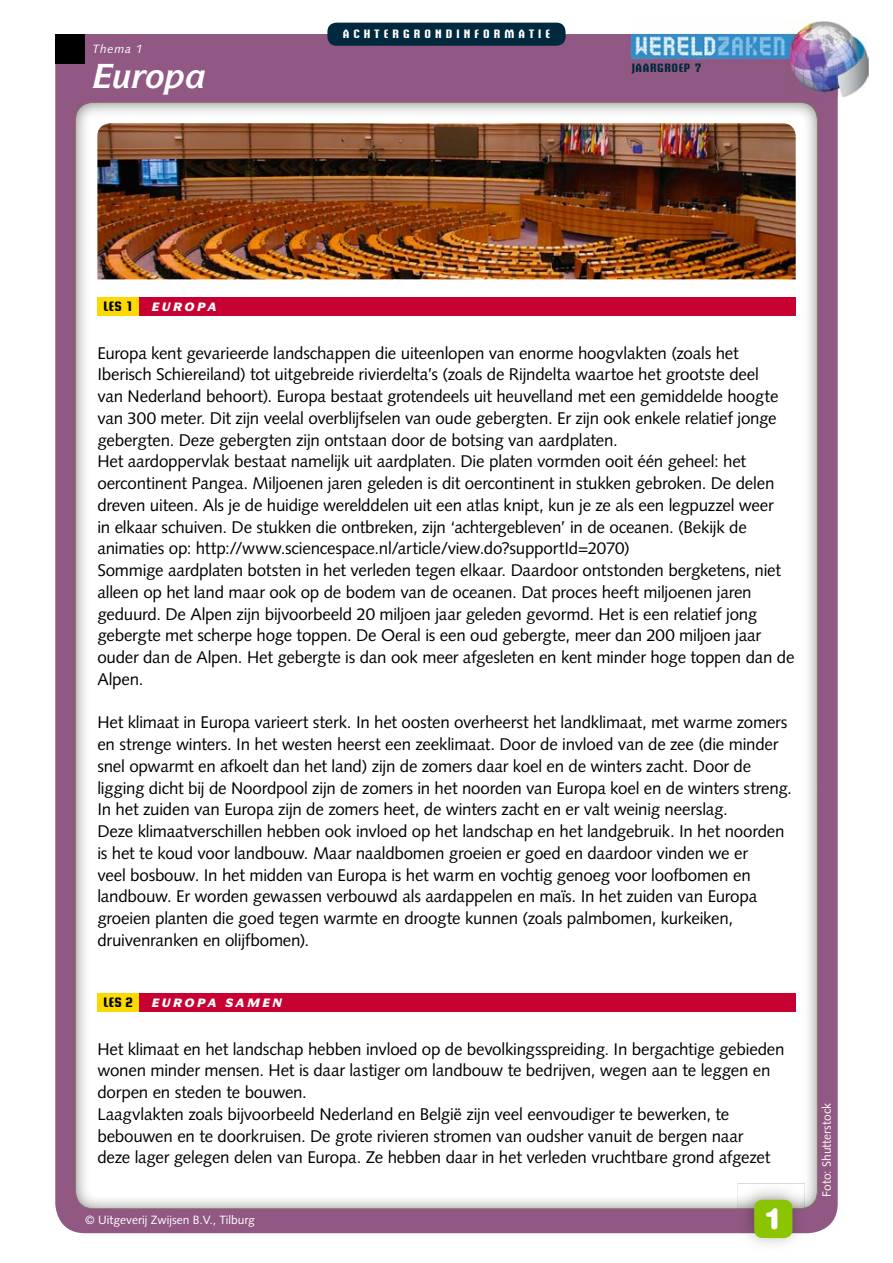
<style>
.page{position:relative;width:893px;height:1263px;background:#fff}
.page>*{position:absolute;margin:0;border:0;box-sizing:border-box;transform-origin:0 0}
.t1{font:900 29.25px "Helvetica Rounded LT Std";color:#fff}
.t2{font:16.95px/21.8px "Syntax LT Std";letter-spacing:-.015em;color:#000}
.t3{font:700 13.5px "Briem Akademi Std";letter-spacing:.03em;color:#000}
.t4{font:12px "Syntax LT Std";color:#fff}
.t5{font:700 12px "Briem Akademi Std";letter-spacing:.34em;color:#fff}
.t6{font:700 12px "Briem Akademi Std";letter-spacing:.05em;color:#00293d}
.t7{font:italic 12px "Syntax LT Std";letter-spacing:.07em;color:#fff}
</style>
<div class="page">
<div style="left:55px;top:34px;width:783px;height:1199px;background:#905883;border-radius:30px"></div>
<div style="left:128px;top:154px;width:677px;height:1053px;background:#fff"></div>
<img style="left:75px;top:102px;width:743px;height:52px">
<img style="left:75px;top:153px;width:53px;height:1056px">
<img style="left:805px;top:153px;width:13px;height:1055px">
<img style="left:127px;top:1207px;width:611px;height:2px">
<div style="left:97px;top:298px;width:699px;height:18px;background:#c70132"></div>
<div style="left:97px;top:298px;width:42px;height:18px;background:#fada00"></div>
<div style="left:97px;top:994px;width:699px;height:18px;background:#c70132"></div>
<div style="left:97px;top:994px;width:42px;height:18px;background:#fada00"></div>
<img style="left:738px;top:1183px;width:67px;height:61px">
<div style="left:754px;top:1200px;width:38px;height:38px;background:#8bc400;border-radius:9px"></div>
<img style="left:97px;top:123px;width:699px;height:156px">
<div style="left:327px;top:23px;width:239px;height:23px;background:#00293d;border-radius:9px"></div>
<img style="left:774px;top:21px;width:95px;height:38px">
<img style="left:838px;top:59px;width:31px;height:38px">
<img style="left:631px;top:34px;width:207px;height:63px">
<div style="left:55px;top:34px;width:30px;height:30px;background:#000"></div>
<p class="t7" style="left:92px;top:41px;width:52px">Thema 1</p>
<p class="t5" style="left:343px;top:27px;width:209px">ACHTERGRONDINFORMATIE</p>
<p class="t6" style="left:632px;top:61px;width:71px">JAARGROEP 7</p>
<p class="t3" style="left:104px;top:298px;width:31px">LES 1</p>
<p class="t2" style="left:97px;top:342px;width:699px">Europa kent gevarieerde landschappen die uiteenlopen van enorme hoogvlakten (zoals het Iberisch Schiereiland) tot uitgebreide rivierdelta’s (zoals de Rijndelta waartoe het grootste deel<br>van Nederland behoort). Europa bestaat grotendeels uit heuvelland met een gemiddelde hoogte van 300 meter. Dit zijn veelal overblijfselen van oude gebergten. Er zijn ook enkele relatief jonge gebergten. Deze gebergten zijn ontstaan door de botsing van aardplaten.<br>Het aardoppervlak bestaat namelijk uit aardplaten. Die platen vormden ooit één geheel: het oercontinent Pangea. Miljoenen jaren geleden is dit oercontinent in stukken gebroken. De delen dreven uiteen. Als je de huidige werelddelen uit een atlas knipt, kun je ze als een legpuzzel weer<br>in elkaar schuiven. De stukken die ontbreken, zijn ‘achtergebleven’ in de oceanen. (Bekijk de animaties op: http://www.sciencespace.nl/article/view.do?supportId=2070)<br>Sommige aardplaten botsten in het verleden tegen elkaar. Daardoor ontstonden bergketens, niet alleen op het land maar ook op de bodem van de oceanen. Dat proces heeft miljoenen jaren geduurd. De Alpen zijn bijvoorbeeld 20 miljoen jaar geleden gevormd. Het is een relatief jong gebergte met scherpe hoge toppen. De Oeral is een oud gebergte, meer dan 200 miljoen jaar ouder dan de Alpen. Het gebergte is dan ook meer afgesleten en kent minder hoge toppen dan de Alpen.</p>
<p class="t2" style="left:97px;top:712px;width:696px">Het klimaat in Europa varieert sterk. In het oosten overheerst het landklimaat, met warme zomers en strenge winters. In het westen heerst een zeeklimaat. Door de invloed van de zee (die minder snel opwarmt en afkoelt dan het land) zijn de zomers daar koel en de winters zacht. Door de ligging dicht bij de Noordpool zijn de zomers in het noorden van Europa koel en de winters streng.<br>In het zuiden van Europa zijn de zomers heet, de winters zacht en er valt weinig neerslag.<br>Deze klimaatverschillen hebben ook invloed op het landschap en het landgebruik. In het noorden is het te koud voor landbouw. Maar naaldbomen groeien er goed en daardoor vinden we er<br>veel bosbouw. In het midden van Europa is het warm en vochtig genoeg voor loofbomen en landbouw. Er worden gewassen verbouwd als aardappelen en maïs. In het zuiden van Europa groeien planten die goed tegen warmte en droogte kunnen (zoals palmbomen, kurkeiken, druivenranken en olijfbomen).</p>
<p class="t3" style="left:104px;top:994px;width:31px">LES 2</p>
<p class="t2" style="left:97px;top:1038px;width:689px">Het klimaat en het landschap hebben invloed op de bevolkingsspreiding. In bergachtige gebieden wonen minder mensen. Het is daar lastiger om landbouw te bedrijven, wegen aan te leggen en dorpen en steden te bouwen.<br>Laagvlakten zoals bijvoorbeeld Nederland en België zijn veel eenvoudiger te bewerken, te bebouwen en te doorkruisen. De grote rivieren stromen van oudsher vanuit de bergen naar<br>deze lager gelegen delen van Europa. Ze hebben daar in het verleden vruchtbare grond afgezet</p>
<p class="t4" style="left:85px;top:1213px;width:171px">© Uitgeverij Zwijsen B.V., Tilburg</p>
<h1 class="t1" style="left:765px;top:1199px;width:17px">1</h1>
<p class="t4" style="left:819px;top:1197px;width:96px;rotate:-90deg">Foto: Shutterstock</p>
</div>
